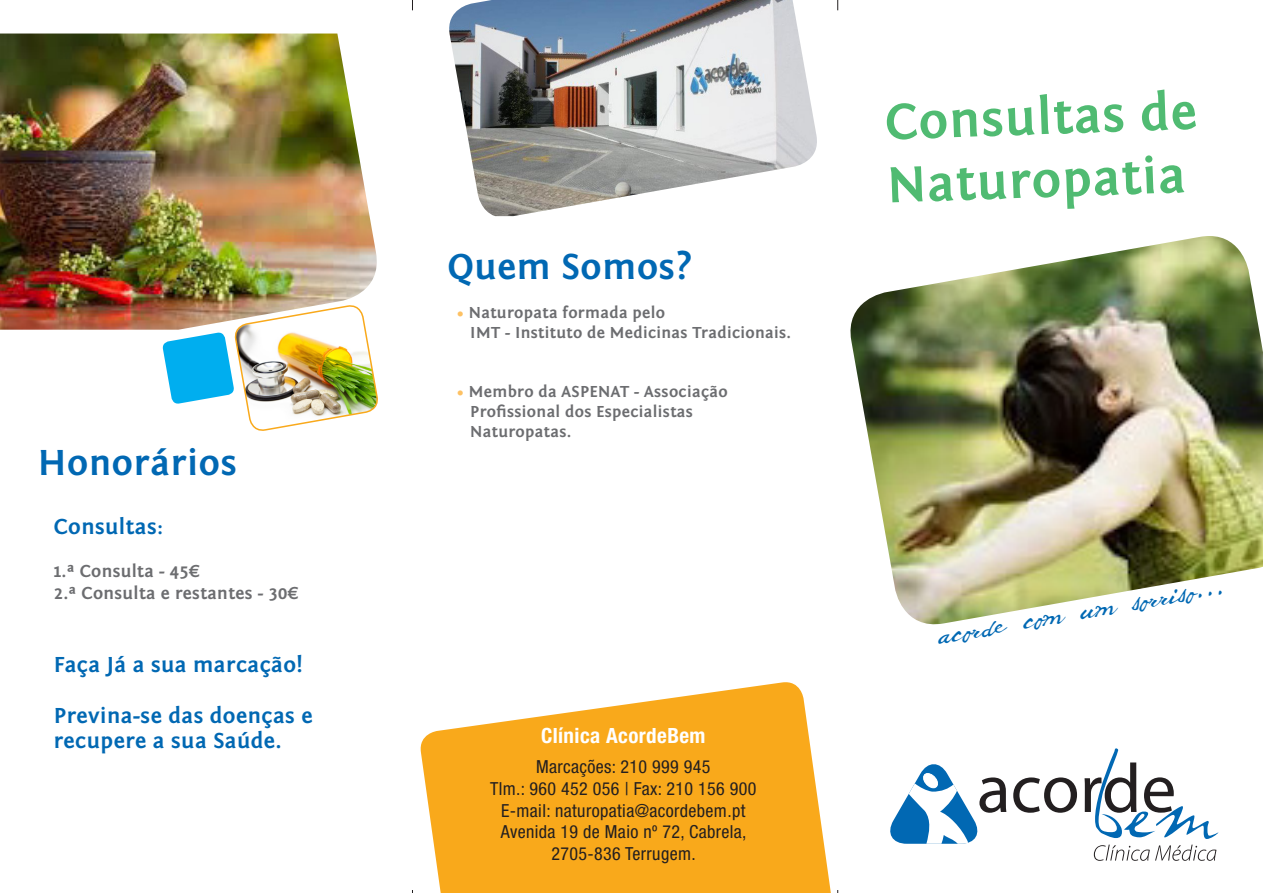
<style>
.page{position:relative;width:1263px;height:893px;background:#fff}
.page>*{position:absolute;margin:0;border:0;box-sizing:border-box;transform-origin:0 0}
.t1{font:700 52.5px "Fontin Sans";color:#50bb72}
.t2{font:700 37.5px "Fontin Sans";letter-spacing:.02em;color:#0168b3}
.t3{font:36px "Whitechapel BB";color:#0168b3}
.t4{font:700 22.5px "Fontin Sans";letter-spacing:.02em;color:#0168b3}
.t5{font:700 condensed 21px "Helvetica Neue";letter-spacing:.02em;color:#fff}
.t6{font:condensed 18px "Helvetica Neue";letter-spacing:.02em;color:#231f20}
.t7{font:700 18px/21.6px "Fontin Sans";letter-spacing:.02em;color:#6c6d70}
.t8{font:700 16.5px "Fontin Sans";letter-spacing:.02em;color:#6c6d70}
.s1{color:#fdc163}
</style>
<div class="page">
<img style="left:850px;top:236px;width:413px;height:389px">
<img style="left:0;top:34px;width:377px;height:296px">
<img style="left:449px;top:0;width:368px;height:216px">
<svg style="left:420px;top:682px;width:411px;height:211px;fill:#f9a91b"></svg>
<img style="left:162px;top:300px;width:216px;height:131px">
<svg style="left:1013px;top:777px;width:64px;height:36px"></svg>
<svg style="left:1084px;top:748px;width:134px;height:91px"></svg>
<svg style="left:890px;top:764px;width:116px;height:80px"></svg>
<svg style="left:1094px;top:845px;width:122px;height:16px"></svg>
<p class="t2" style="left:38px;top:442px;width:201px">Honorários</p>
<p class="t4" style="left:54px;top:514px;width:111px">Consultas:</p>
<p class="t7" style="left:54px;top:561px;width:246px">1.ª Consulta - 45€<br>2.ª Consulta e restantes - 30€</p>
<p class="t4" style="left:54px;top:652px;width:250px">Faça Já a sua marcação!</p>
<p class="t4" style="left:54px;top:703px;width:260px">Previna-se das doenças e</p>
<p class="t4" style="left:54px;top:728px;width:229px">recupere a sua Saúde.</p>
<p class="t2" style="left:448px;top:246px;width:246px">Quem Somos?</p>
<p class="t8" style="left:457px;top:303px;width:210px"><span class="s1">•</span> Naturopata formada pelo</p>
<p class="t8" style="left:470px;top:323px;width:322px">IMT - Instituto de Medicinas Tradicionais.</p>
<p class="t8" style="left:457px;top:382px;width:272px"><span class="s1">•</span> Membro da ASPENAT - Associação</p>
<p class="t8" style="left:470px;top:402px;width:224px">Profissional dos Especialistas</p>
<p class="t8" style="left:470px;top:422px;width:103px">Naturopatas.</p>
<p class="t5" style="left:541px;top:723px;width:166px">Clínica AcordeBem</p>
<p class="t6" style="left:536px;top:757px;width:176px">Marcações: 210 999 945</p>
<p class="t6" style="left:490px;top:778px;width:268px">Tlm.: 960 452 056 | Fax: 210 156 900</p>
<p class="t6" style="left:501px;top:800px;width:246px">E-mail: naturopatia@acordebem.pt</p>
<p class="t6" style="left:501px;top:821px;width:247px">Avenida 19 de Maio nº 72, Cabrela,</p>
<p class="t6" style="left:551px;top:843px;width:146px">2705-836 Terrugem.</p>
<p class="t1" style="left:884px;top:93px;width:313px;rotate:-2deg">Consultas de</p>
<p class="t1" style="left:886px;top:156px;width:300px;rotate:-2deg">Naturopatia</p>
<p class="t3" style="left:933px;top:611px;width:293px;rotate:-10deg">acorde com um sorriso...</p>
</div>
